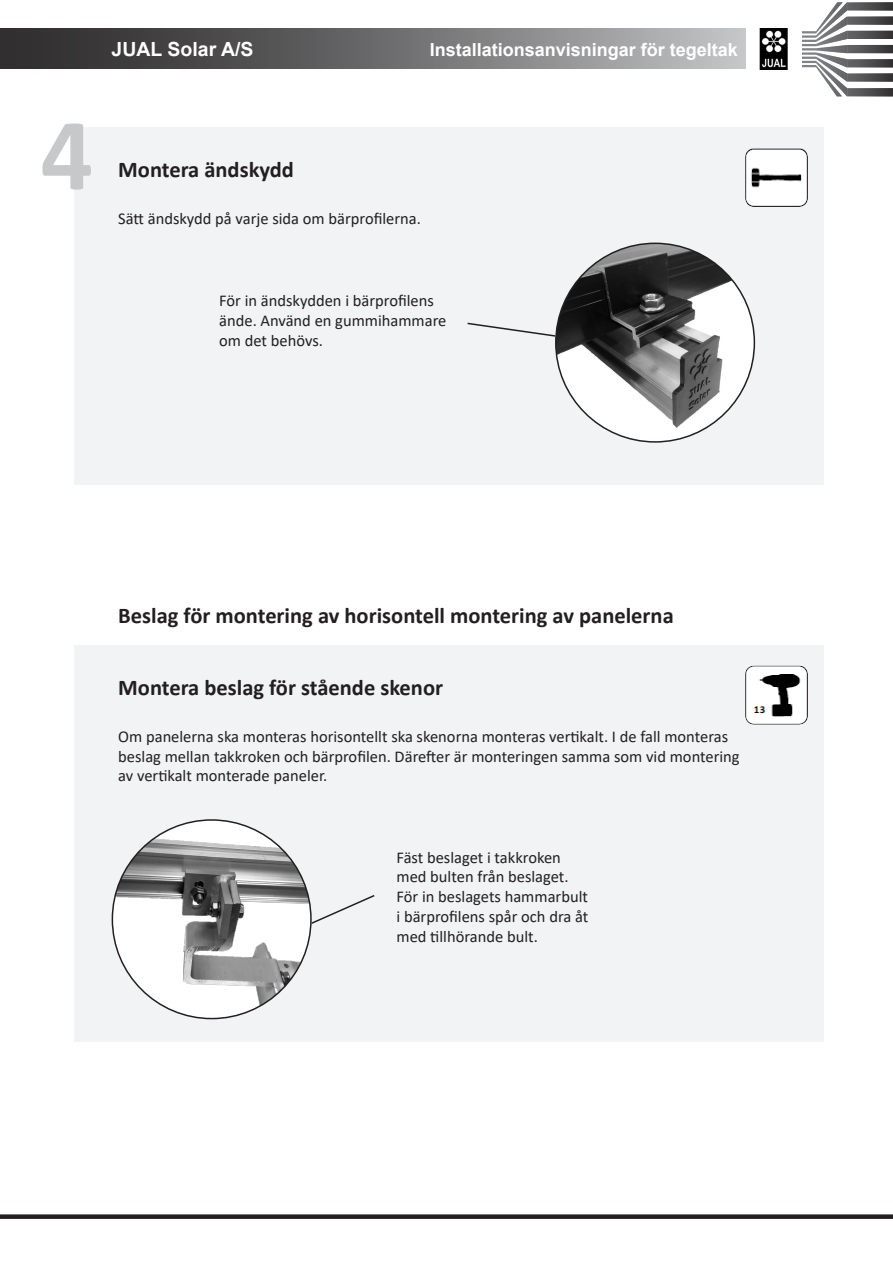
<style>
.page{position:relative;width:893px;height:1263px;background:#fff}
.page>*{position:absolute;margin:0;border:0;box-sizing:border-box;transform-origin:0 0}
.t1{font:700 103.5px "Calibri";color:#c7c8ca}
.t2{font:700 22.5px "Calibri";color:#231f20}
.t3{font:700 19.5px "Arial";color:#fff}
.t4{font:700 18px "Arial";color:#fff}
.t5{font:16.5px/19.8px "Calibri";color:#231f20}
</style>
<div class="page">
<div style="left:74px;top:128px;width:749px;height:357px;background:#f2f3f4"></div>
<div style="left:74px;top:645px;width:749px;height:396px;background:#f2f3f4"></div>
<div style="left:0;top:1214px;width:893px;height:5px;background:#231f20"></div>
<img style="left:745px;top:666px;width:63px;height:58px">
<div style="left:0;top:29px;width:746px;height:40px;background:linear-gradient(to right,#222021,#bcbdbf)"></div>
<svg style="left:847px;top:88px;width:46px;height:8px"></svg>
<svg style="left:847px;top:73px;width:46px;height:9px"></svg>
<svg style="left:847px;top:59px;width:46px;height:8px"></svg>
<svg style="left:847px;top:31px;width:46px;height:8px"></svg>
<svg style="left:847px;top:45px;width:46px;height:8px"></svg>
<svg style="left:847px;top:17px;width:46px;height:8px"></svg>
<svg style="left:847px;top:2px;width:46px;height:9px"></svg>
<svg style="left:802px;top:2px;width:45px;height:94px"></svg>
<img style="left:759px;top:29px;width:29px;height:40px">
<div style="left:556px;top:243px;width:198px;height:199px;background:#fff;border-radius:50%"></div>
<img style="left:556px;top:243px;width:198px;height:186px">
<img style="left:112px;top:820px;width:199px;height:198px;border-radius:99px">
<svg style="left:467px;top:322px;width:90px;height:16px"></svg>
<img style="left:745px;top:148px;width:63px;height:59px">
<svg style="left:310px;top:895px;width:65px;height:30px"></svg>
<p class="t3" style="left:112px;top:35px;width:143px">JUAL Solar A/S</p>
<p class="t4" style="left:430px;top:37px;width:310px">Installationsanvisningar för tegeltak</p>
<p class="t1" style="left:41px;top:82px;width:54px">4</p>
<p class="t2" style="left:118px;top:154px;width:177px">Montera ändskydd</p>
<p class="t5" style="left:118px;top:208px;width:304px">Sätt ändskydd på varje sida om bärprofilerna.</p>
<p class="t5" style="left:219px;top:290px;width:229px">För in ändskydden i bärprofilens ände. Använd en gummihammare om det behövs.</p>
<p class="t2" style="left:118px;top:599px;width:557px">Beslag för montering av horisontell montering av panelerna</p>
<p class="t2" style="left:118px;top:671px;width:326px">Montera beslag för stående skenor</p>
<p class="t5" style="left:118px;top:726px;width:623px">Om panelerna ska monteras horisontellt ska skenorna monteras vertikalt. I de fall monteras beslag mellan takkroken och bärprofilen. Därefter är monteringen samma som vid montering av vertikalt monterade paneler.</p>
<p class="t5" style="left:396px;top:847px;width:193px">Fäst beslaget i takkroken med bulten från beslaget.<br>För in beslagets hammarbult i bärprofilens spår och dra åt med tillhörande bult.</p>
</div>
